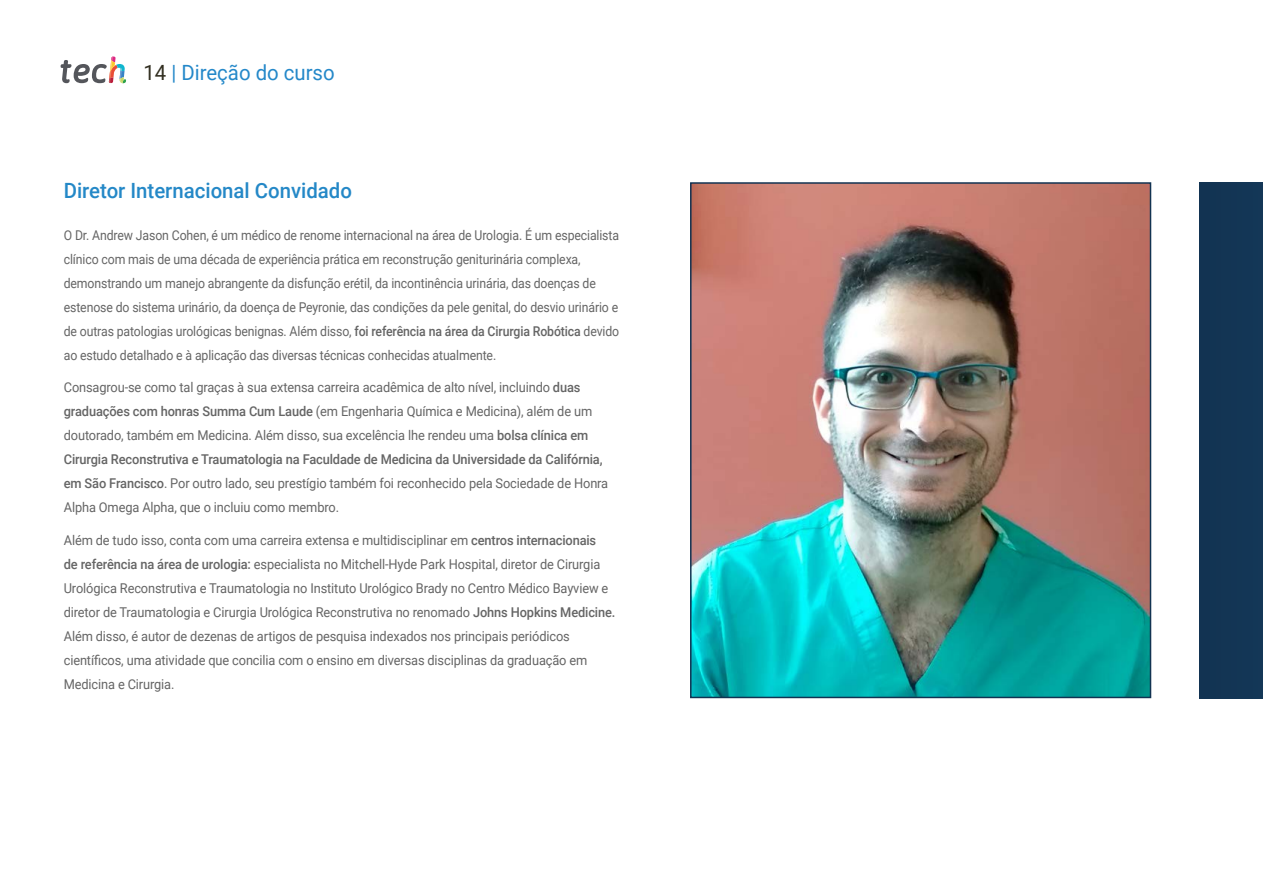
<style>
.page{position:relative;width:1263px;height:893px;background:#fff}
.page>*{position:absolute;margin:0;border:0;box-sizing:border-box;transform-origin:0 0}
.t1{font:500 21px "Roboto";color:#2488c7}
.t2{font:21px "Roboto";color:#2488c9}
.t3{font:13.5px/24px "Roboto";letter-spacing:-.01em;color:#656565;scale:.95 1}
.t4{font:13.5px/24px "Roboto";letter-spacing:-.01em;color:#656565;scale:.91 1}
.s1{color:#312e20}
.s2{font-weight:500}
</style>
<div class="page">
<svg style="left:61px;top:57px;width:65px;height:27px"></svg>
<img style="left:693px;top:185px;width:455px;height:510px">
<div style="left:690px;top:182px;width:461px;height:516px;border:2px solid #123352"></div>
<div style="left:1199px;top:182px;width:64px;height:516px;background:#133554"></div>
<h1 class="t2" style="left:144px;top:57px;width:193px"><span class="s1">14</span> | Direção do curso</h1>
<h1 class="t1" style="left:64px;top:176px;width:290px">Diretor Internacional Convidado</h1>
<p class="t4" style="left:64px;top:222px;width:612px">O Dr. Andrew Jason Cohen, é um médico de renome internacional na área de Urologia. É um especialista clínico com mais de uma década de experiência prática em reconstrução geniturinária complexa, demonstrando um manejo abrangente da disfunção erétil, da incontinência urinária, das doenças de estenose do sistema urinário, da doença de Peyronie, das condições da pele genital, do desvio urinário e de outras patologias urológicas benignas. Além disso, <span class="s2">foi referência na área da Cirurgia Robótica</span> devido ao estudo detalhado e à aplicação das diversas técnicas conhecidas atualmente.</p>
<p class="t3" style="left:64px;top:375px;width:575px">Consagrou-se como tal graças à sua extensa carreira acadêmica de alto nível, incluindo <span class="s2">duas graduações com honras Summa Cum Laude</span> (em Engenharia Química e Medicina), além de um doutorado, também em Medicina. Além disso, sua excelência lhe rendeu uma <span class="s2">bolsa clínica em Cirurgia Reconstrutiva e Traumatologia na Faculdade de Medicina da Universidade da Califórnia, em São Francisco</span>. Por outro lado, seu prestígio também foi reconhecido pela Sociedade de Honra Alpha Omega Alpha, que o incluiu como membro.</p>
<p class="t3" style="left:64px;top:527px;width:582px">Além de tudo isso, conta com uma carreira extensa e multidisciplinar em <span class="s2">centros internacionais<br>de referência na área de urologia:</span> especialista no Mitchell-Hyde Park Hospital, diretor de Cirurgia Urológica Reconstrutiva e Traumatologia no Instituto Urológico Brady no Centro Médico Bayview e diretor de Traumatologia e Cirurgia Urológica Reconstrutiva no renomado <span class="s2">Johns Hopkins Medicine.<br></span>Além disso, é autor de dezenas de artigos de pesquisa indexados nos principais periódicos científicos, uma atividade que concilia com o ensino em diversas disciplinas da graduação em Medicina e Cirurgia.</p>
</div>
